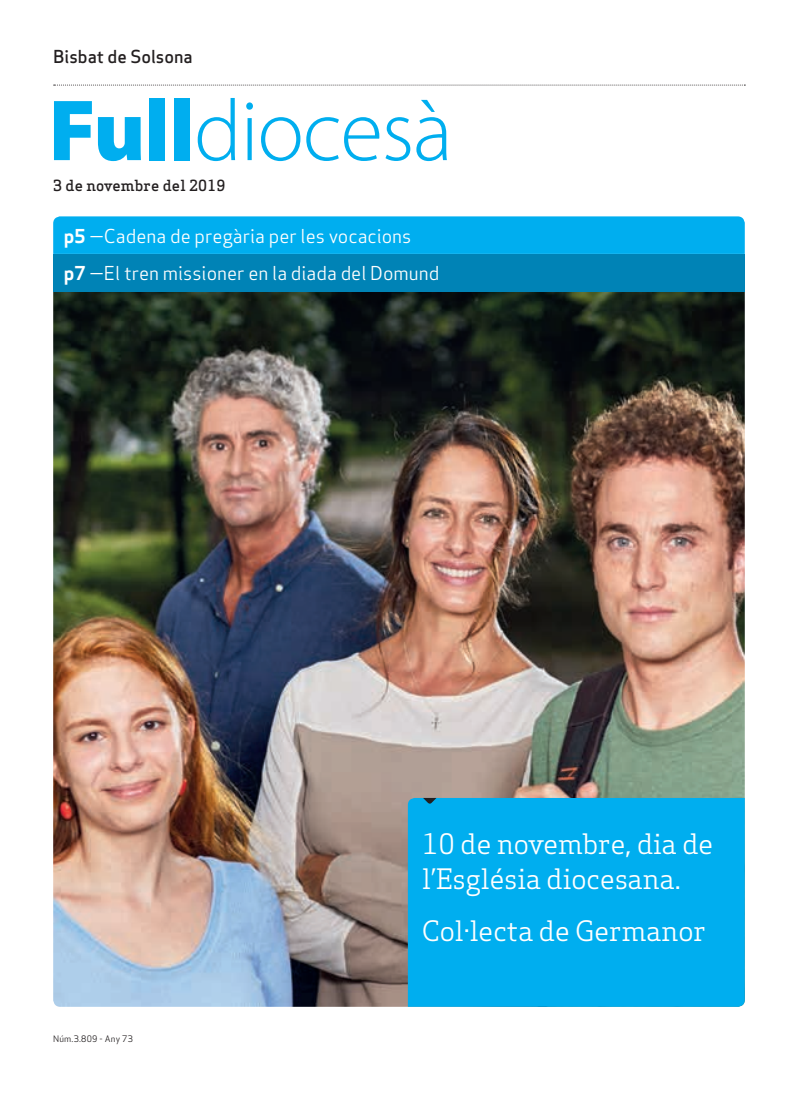
<style>
.page{position:relative;width:798px;height:1099px;background:#fff}
.page>*{position:absolute;margin:0;border:0;box-sizing:border-box;transform-origin:0 0}
.Titulars{font:300 87.5px "Myriad Pro";letter-spacing:-.015em;color:#00aeef}
.Destacat_Foto{font:27.5px/35px "Apex Serif";color:#fff}
.Destacat_Portada{font:18.75px "Apex Sans Book T";color:#fff}
.Capçalera{font:17.5px "Apex Sans Medium T";color:#231f20}
.Data{font:500 15px "Apex Serif";letter-spacing:.01em;color:#231f20}
.Titulars-2{font:8.75px "Apex Sans Book T";letter-spacing:.02em;color:#231f20}
.s1{font-weight:900}
.s2{font-family:"Apex Sans Bold T"}
</style>
<div class="page">
<img style="left:53px;top:291px;width:691px;height:715px">
<svg style="left:54px;top:85px;width:691px;height:1px"></svg>
<div style="left:53px;top:216px;width:691px;height:38px;background:#00aeef"></div>
<div style="left:53px;top:254px;width:691px;height:37px;background:#0083b6"></div>
<div style="left:407px;top:798px;width:337px;height:208px;background:#00aeef"></div>
<svg style="left:423px;top:798px;width:13px;height:6px"></svg>
<p class="Capçalera" style="left:53px;top:45px;width:141px">Bisbat de Solsona</p>
<p class="Titulars" style="left:49px;top:78px;width:405px"><span class="s1">Full</span>diocesà</p>
<p class="Data" style="left:53px;top:176px;width:174px">3 de novembre del 2019</p>
<p class="Destacat_Portada" style="left:64px;top:224px;width:349px"><span class="s2">p5</span> —Cadena de pregària per les vocacions</p>
<p class="Destacat_Portada" style="left:64px;top:261px;width:377px"><span class="s2">p7</span> —El tren missioner en la diada del Domund</p>
<p class="Titulars-2" style="left:53px;top:1032px;width:81px">Núm.3.809 - Any 73</p>
<p class="Destacat_Foto" style="left:422px;top:826px;width:293px">10 de novembre, dia de l’Església diocesana.</p>
<p class="Destacat_Foto" style="left:422px;top:912px;width:285px">Col·lecta de Germanor</p>
</div>
